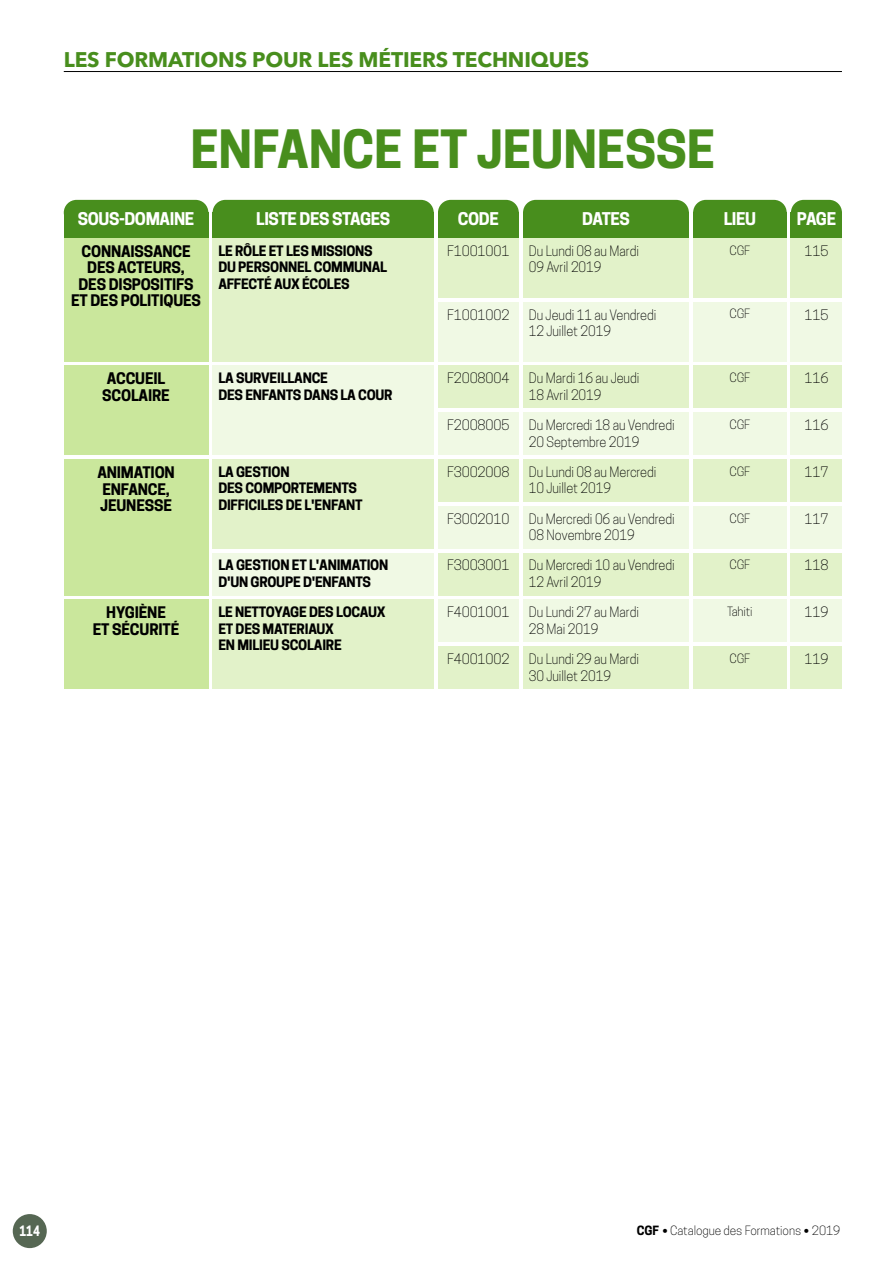
<style>
.page{position:relative;width:893px;height:1263px;background:#fff}
.page>*{position:absolute;margin:0;border:0;box-sizing:border-box;transform-origin:0 0}
.t1{font:700 49.5px "Cooper Hewitt";letter-spacing:-.005em;color:#488e1d}
.t2{font:700 21px "Avenir Next LT Pro";letter-spacing:-.005em;color:#488e1d}
.t3{font:700 16.5px "Cooper Hewitt";letter-spacing:-.025em;color:#fff}
.t4{font:700 15px/16.5px "Cooper Hewitt";letter-spacing:-.01em;color:#000;text-align:center}
.t5{font:300 13.5px/16.5px "Cooper Hewitt";letter-spacing:-.005em;color:#000;scale:.95 1}
.t6{font:700 13.5px/16.5px "Cooper Hewitt";letter-spacing:-.02em;color:#000}
.t7{font:300 13.5px "Cooper Hewitt";letter-spacing:-.005em;color:#000}
.t8{font:700 13.5px "Cooper Hewitt";color:#fff;scale:.85 1}
.t9{font:300 12px "Cooper Hewitt";letter-spacing:-.01em;color:#000}
.s1{font-weight:700}
.s2{font-family:"Bodoni Poster";font-weight:400}
</style>
<div class="page">
<div style="left:13px;top:1214px;width:34px;height:34px;background:#566753;border-radius:50%"></div>
<div style="left:523px;top:238px;width:166px;height:60px;background:#e2f2c9"></div>
<div style="left:693px;top:238px;width:94px;height:60px;background:#e2f2c9"></div>
<div style="left:791px;top:238px;width:51px;height:60px;background:#e2f2c9"></div>
<div style="left:438px;top:238px;width:81px;height:60px;background:#e2f2c9"></div>
<div style="left:64px;top:238px;width:144px;height:123px;background:#cae79c"></div>
<div style="left:213px;top:238px;width:221px;height:123px;background:#e2f2c9"></div>
<div style="left:523px;top:366px;width:166px;height:42px;background:#e2f2c9"></div>
<div style="left:693px;top:366px;width:94px;height:42px;background:#e2f2c9"></div>
<div style="left:791px;top:366px;width:51px;height:42px;background:#e2f2c9"></div>
<div style="left:438px;top:366px;width:81px;height:42px;background:#e2f2c9"></div>
<div style="left:523px;top:412px;width:166px;height:43px;background:#f0f9e4"></div>
<div style="left:693px;top:412px;width:94px;height:43px;background:#f0f9e4"></div>
<div style="left:791px;top:412px;width:51px;height:43px;background:#f0f9e4"></div>
<div style="left:438px;top:412px;width:81px;height:43px;background:#f0f9e4"></div>
<div style="left:64px;top:366px;width:144px;height:89px;background:#cae79c"></div>
<div style="left:213px;top:366px;width:221px;height:89px;background:#f0f9e4"></div>
<div style="left:523px;top:459px;width:166px;height:43px;background:#e2f2c9"></div>
<div style="left:693px;top:459px;width:94px;height:43px;background:#e2f2c9"></div>
<div style="left:791px;top:459px;width:51px;height:43px;background:#e2f2c9"></div>
<div style="left:438px;top:459px;width:81px;height:43px;background:#e2f2c9"></div>
<div style="left:523px;top:506px;width:166px;height:43px;background:#f0f9e4"></div>
<div style="left:693px;top:506px;width:94px;height:43px;background:#f0f9e4"></div>
<div style="left:791px;top:506px;width:51px;height:43px;background:#f0f9e4"></div>
<div style="left:438px;top:506px;width:81px;height:43px;background:#f0f9e4"></div>
<div style="left:64px;top:459px;width:144px;height:136px;background:#cae79c"></div>
<div style="left:213px;top:459px;width:221px;height:90px;background:#e2f2c9"></div>
<div style="left:523px;top:600px;width:166px;height:42px;background:#f0f9e4"></div>
<div style="left:693px;top:600px;width:94px;height:42px;background:#f0f9e4"></div>
<div style="left:791px;top:600px;width:51px;height:42px;background:#f0f9e4"></div>
<div style="left:438px;top:600px;width:81px;height:42px;background:#f0f9e4"></div>
<div style="left:523px;top:646px;width:166px;height:43px;background:#e2f2c9"></div>
<div style="left:693px;top:646px;width:94px;height:43px;background:#e2f2c9"></div>
<div style="left:791px;top:646px;width:51px;height:43px;background:#e2f2c9"></div>
<div style="left:438px;top:646px;width:81px;height:43px;background:#e2f2c9"></div>
<div style="left:64px;top:600px;width:144px;height:89px;background:#cae79c"></div>
<div style="left:213px;top:600px;width:221px;height:89px;background:#e2f2c9"></div>
<div style="left:523px;top:553px;width:166px;height:42px;background:#e2f2c9"></div>
<div style="left:693px;top:553px;width:94px;height:42px;background:#e2f2c9"></div>
<div style="left:791px;top:553px;width:51px;height:42px;background:#e2f2c9"></div>
<div style="left:438px;top:553px;width:81px;height:42px;background:#e2f2c9"></div>
<div style="left:213px;top:553px;width:221px;height:42px;background:#f0f9e4"></div>
<div style="left:523px;top:302px;width:166px;height:59px;background:#f0f9e4"></div>
<div style="left:693px;top:302px;width:94px;height:59px;background:#f0f9e4"></div>
<div style="left:791px;top:302px;width:51px;height:59px;background:#f0f9e4"></div>
<div style="left:438px;top:302px;width:81px;height:59px;background:#f0f9e4"></div>
<div style="left:64px;top:200px;width:144px;height:25px;background:#488e1d;border-radius:13px"></div>
<div style="left:213px;top:200px;width:221px;height:25px;background:#488e1d;border-radius:13px"></div>
<div style="left:438px;top:200px;width:81px;height:25px;background:#488e1d;border-radius:13px"></div>
<div style="left:523px;top:200px;width:166px;height:25px;background:#488e1d;border-radius:13px"></div>
<div style="left:693px;top:200px;width:94px;height:25px;background:#488e1d;border-radius:13px"></div>
<div style="left:791px;top:200px;width:51px;height:25px;background:#488e1d;border-radius:13px"></div>
<div style="left:64px;top:213px;width:144px;height:25px;background:#488e1d"></div>
<div style="left:213px;top:213px;width:221px;height:25px;background:#488e1d"></div>
<div style="left:438px;top:213px;width:81px;height:25px;background:#488e1d"></div>
<div style="left:523px;top:213px;width:166px;height:25px;background:#488e1d"></div>
<div style="left:693px;top:213px;width:94px;height:25px;background:#488e1d"></div>
<div style="left:791px;top:213px;width:51px;height:25px;background:#488e1d"></div>
<hr style="left:64px;top:71px;width:778px;height:1px;background:#000">
<h2 class="t2" style="left:64px;top:52px;width:527px">LES FORMATIONS POUR LES MÉTIERS TECHNIQUES</h2>
<h1 class="t1" style="left:191px;top:120px;width:526px">ENFANCE ET JEUNESSE</h1>
<p class="t3" style="left:78px;top:209px;width:118px">SOUS-DOMAINE</p>
<p class="t3" style="left:256px;top:209px;width:136px">LISTE DES STAGES</p>
<p class="t3" style="left:458px;top:209px;width:43px">CODE</p>
<p class="t3" style="left:582px;top:209px;width:49px">DATES</p>
<p class="t3" style="left:724px;top:209px;width:34px">LIEU</p>
<p class="t3" style="left:797px;top:209px;width:41px">PAGE</p>
<p class="t6" style="left:218px;top:242px;width:170px">LE RÔLE ET LES MISSIONS<br>DU PERSONNEL COMMUNAL<br>AFFECTÉ AUX ÉCOLES</p>
<p class="t5" style="left:529px;top:242px;width:118px">Du Lundi 08 au Mardi<br>09 Avril 2019</p>
<p class="t4" style="left:82px;top:243px;width:111px">CONNAISSANCE</p>
<p class="t7" style="left:447px;top:243px;width:64px">F1001001</p>
<p class="t9" style="left:730px;top:243px;width:22px">CGF</p>
<p class="t7" style="left:804px;top:243px;width:25px">115</p>
<p class="t4" style="left:71px;top:260px;width:132px">DES ACTEURS,<br>DES DISPOSITIFS<br>ET DES POLITIQUES</p>
<p class="t5" style="left:529px;top:306px;width:136px">Du Jeudi 11 au Vendredi<br>12 Juillet 2019</p>
<p class="t7" style="left:447px;top:307px;width:64px">F1001002</p>
<p class="t9" style="left:730px;top:307px;width:22px">CGF</p>
<p class="t7" style="left:804px;top:307px;width:25px">115</p>
<p class="t4" style="left:102px;top:371px;width:69px">ACCUEIL<br>SCOLAIRE</p>
<p class="t6" style="left:218px;top:370px;width:176px">LA SURVEILLANCE<br>DES ENFANTS DANS LA COUR</p>
<p class="t4" style="left:97px;top:464px;width:79px;text-align:left">ANIMATION<br>ENFANCE,<br>JEUNESSE</p>
<p class="t6" style="left:218px;top:464px;width:146px">LA GESTION<br>DES COMPORTEMENTS<br>DIFFICILES DE L'ENFANT</p>
<p class="t5" style="left:529px;top:370px;width:118px">Du Mardi 16 au Jeudi<br>18 Avril 2019</p>
<p class="t7" style="left:447px;top:370px;width:64px">F2008004</p>
<p class="t9" style="left:730px;top:371px;width:22px">CGF</p>
<p class="t7" style="left:804px;top:370px;width:25px">116</p>
<p class="t5" style="left:529px;top:417px;width:155px">Du Mercredi 18 au Vendredi<br>20 Septembre 2019</p>
<p class="t7" style="left:447px;top:417px;width:64px">F2008005</p>
<p class="t9" style="left:730px;top:417px;width:22px">CGF</p>
<p class="t7" style="left:804px;top:417px;width:25px">116</p>
<p class="t5" style="left:529px;top:464px;width:136px">Du Lundi 08 au Mercredi<br>10 Juillet 2019</p>
<p class="t7" style="left:447px;top:464px;width:64px">F3002008</p>
<p class="t9" style="left:730px;top:464px;width:22px">CGF</p>
<p class="t7" style="left:804px;top:464px;width:25px">117</p>
<p class="t5" style="left:529px;top:510px;width:155px">Du Mercredi 06 au Vendredi<br>08 Novembre 2019</p>
<p class="t7" style="left:447px;top:511px;width:64px">F3002010</p>
<p class="t9" style="left:730px;top:511px;width:22px">CGF</p>
<p class="t7" style="left:804px;top:511px;width:25px">117</p>
<p class="t5" style="left:529px;top:557px;width:155px">Du Mercredi 10 au Vendredi<br>12 Avril 2019</p>
<p class="t6" style="left:218px;top:557px;width:171px">LA GESTION ET L'ANIMATION</p>
<p class="t7" style="left:447px;top:557px;width:64px">F3003001</p>
<p class="t9" style="left:730px;top:558px;width:22px">CGF</p>
<p class="t7" style="left:804px;top:557px;width:25px">118</p>
<p class="t6" style="left:218px;top:574px;width:154px">D'UN GROUPE D'ENFANTS</p>
<p class="t4" style="left:93px;top:604px;width:88px">HYGIÈNE<br>ET SÉCURITÉ</p>
<p class="t6" style="left:218px;top:604px;width:169px">LE NETTOYAGE DES LOCAUX<br>ET DES MATERIAUX<br>EN MILIEU SCOLAIRE</p>
<p class="t5" style="left:529px;top:604px;width:118px">Du Lundi 27 au Mardi<br>28 Mai 2019</p>
<p class="t7" style="left:447px;top:604px;width:64px">F4001001</p>
<p class="t9" style="left:727px;top:605px;width:27px">Tahiti</p>
<p class="t7" style="left:804px;top:604px;width:25px">119</p>
<p class="t5" style="left:529px;top:651px;width:118px">Du Lundi 29 au Mardi<br>30 Juillet 2019</p>
<p class="t7" style="left:447px;top:651px;width:64px">F4001002</p>
<p class="t9" style="left:730px;top:651px;width:22px">CGF</p>
<p class="t7" style="left:804px;top:651px;width:25px">119</p>
<p class="t8" style="left:20px;top:1223px;width:26px">114</p>
<p class="t9" style="left:637px;top:1224px;width:205px"><span class="s1">CGF</span> <span class="s2">•</span> Catalogue des Formations <span class="s2">•</span> 2019</p>
</div>
